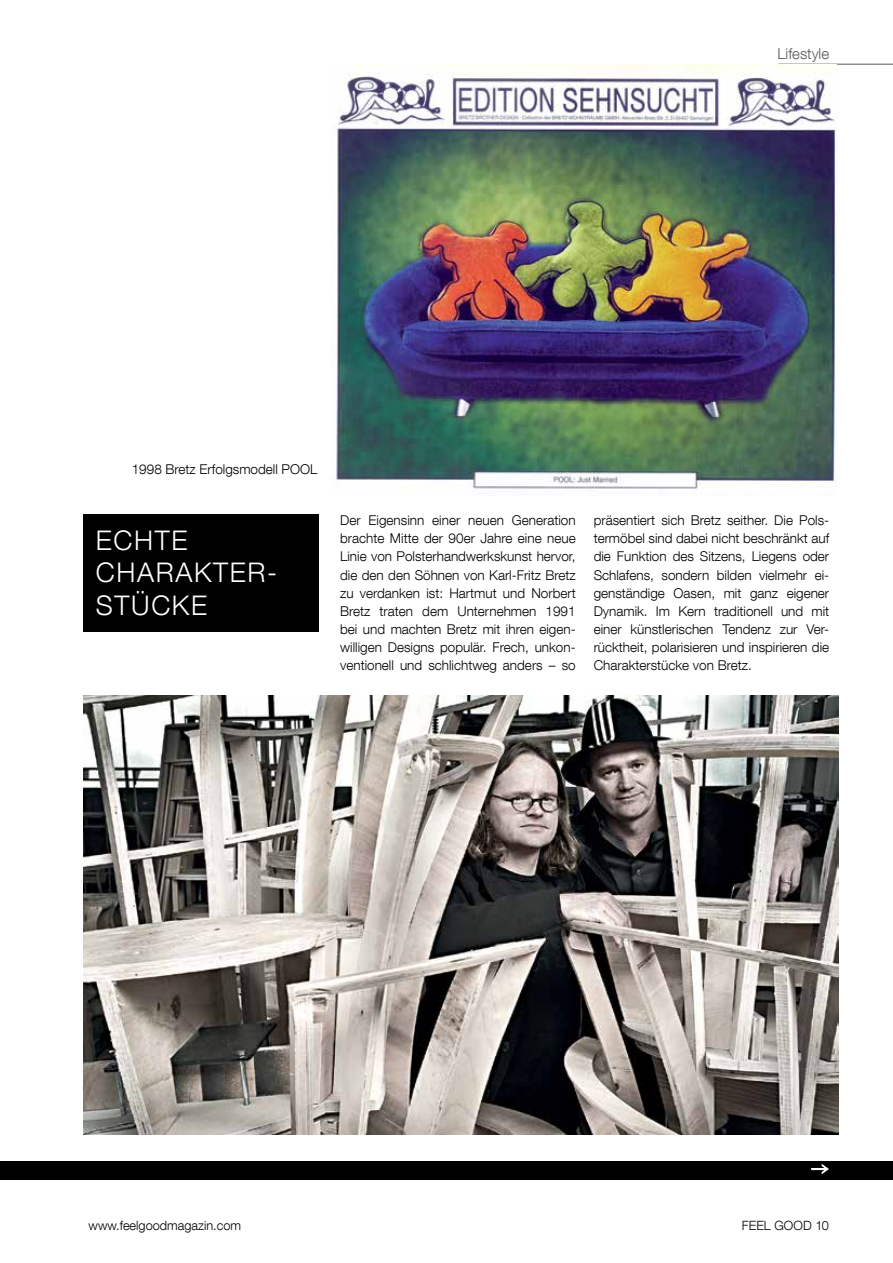
<style>
.page{position:relative;width:893px;height:1263px;background:#fff}
.page>*{position:absolute;margin:0;border:0;box-sizing:border-box;transform-origin:0 0}
.t1{font:300 27px/32.4px "Helvetica Neue LT Com";letter-spacing:.06em;color:#fff}
.t2{font:300 15px "Helvetica Neue LT Com";color:#58595b}
.t3{font:300 13.5px/18.1px "Helvetica Neue LT Com";color:#000;text-align:justify}
.t4{font:300 12.75px "Helvetica Neue LT Com";color:#000}
</style>
<div class="page">
<img style="left:83px;top:695px;width:755px;height:440px">
<div style="left:83px;top:514px;width:236px;height:117px;background:#000"></div>
<div style="left:0;top:1161px;width:893px;height:19px;background:#000"></div>
<hr style="left:778px;top:64px;width:115px;height:1px;background:#58595b">
<svg style="left:811px;top:1164px;width:18px;height:10px"></svg>
<img style="left:332px;top:64px;width:505px;height:430px">
<p class="t2" style="left:777px;top:45px;width:53px">Lifestyle</p>
<p class="t3" style="left:132px;top:460px;width:187px">1998 Bretz Erfolgsmodell POOL</p>
<h1 class="t1" style="left:96px;top:523px;width:57px">echte charakter</h1>
<h1 class="t1" style="left:267px;top:556px;width:11px">-</h1>
<h1 class="t1" style="left:96px;top:588px;width:94px">stücke</h1>
<p class="t3" style="left:340px;top:511px;width:237px">Der Eigensinn einer neuen Generation brachte Mitte der 90er Jahre eine neue Linie von Polsterhandwerkskunst hervor, die den den Söhnen von Karl-Fritz Bretz zu verdanken ist: Hartmut und Norbert Bretz traten dem Unternehmen 1991 bei und machten Bretz mit ihren eigen&shy;willigen Designs populär. Frech, unkon&shy;ventionell und schlichtweg anders – so</p>
<p class="t3" style="left:594px;top:511px;width:237px">präsentiert sich Bretz seither. Die Pols&shy;termöbel sind dabei nicht beschränkt auf die Funktion des Sitzens, Liegens oder Schlafens, sondern bilden vielmehr ei&shy;genständige Oasen, mit ganz eigener Dynamik. Im Kern traditionell und mit einer künstlerischen Tendenz zur Ver&shy;rücktheit, polarisieren und inspirieren die Charakterstücke von Bretz.</p>
<p class="t4" style="left:89px;top:1217px;width:154px">www.feelgoodmagazin.com</p>
<p class="t4" style="left:742px;top:1217px;width:89px">FEEL GOOD 10</p>
</div>
